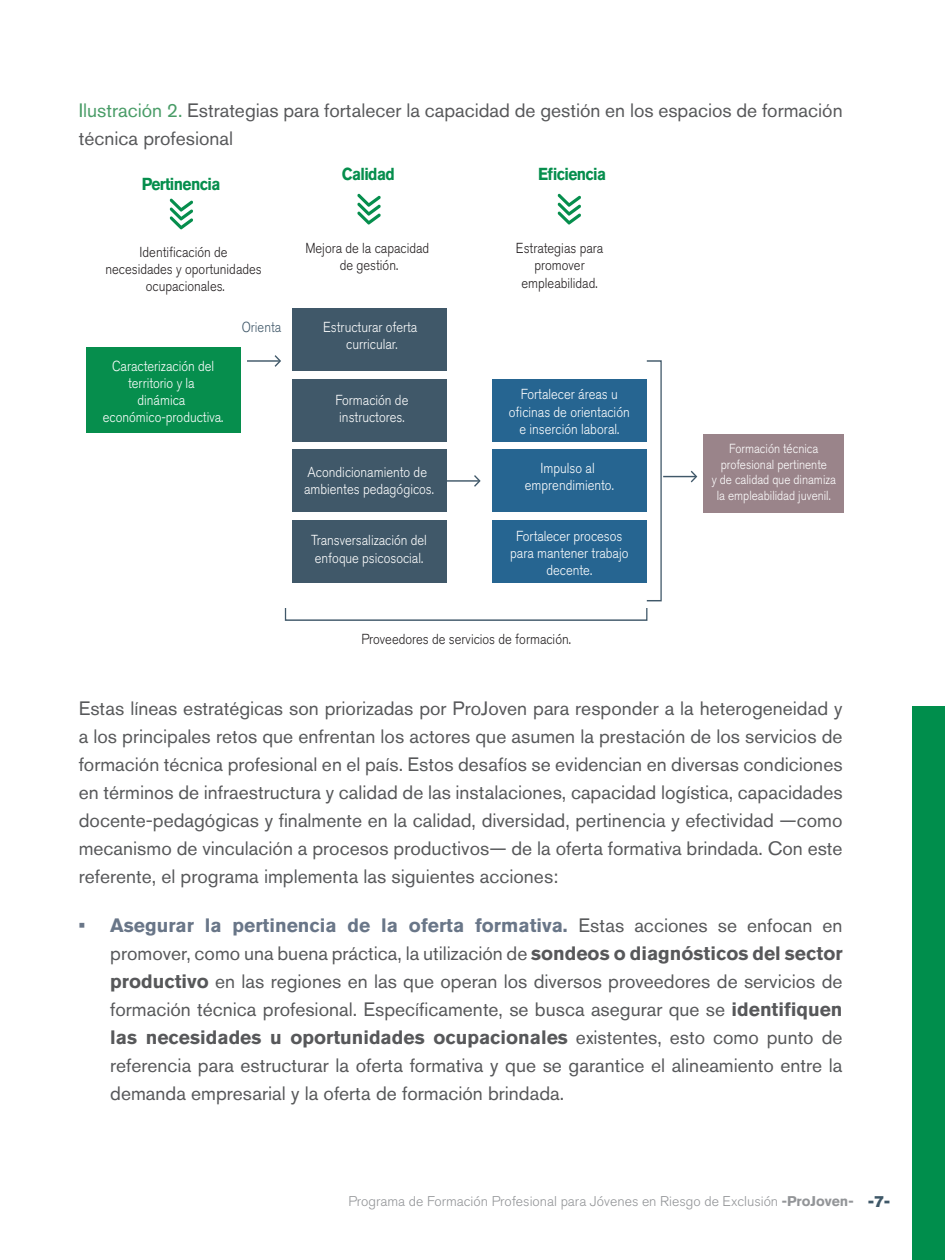
<style>
.page{position:relative;width:945px;height:1260px;background:#fff}
.page>*{position:absolute;margin:0;border:0;box-sizing:border-box;transform-origin:0 0}
.Cuerpo_de_texto{font:19.25px/28px "Akzidenz Grotesk BQ";color:#57585a;text-align:justify}
.t1{font:700 17.32px "Akzidenz Grotesk BQ";letter-spacing:-.04em;color:#068e4d;scale:.9 1}
.t2{font:300 14.35px/17.3px "Akzidenz Grotesk BQ";color:#fff;text-align:center;scale:.9 1}
.t3{font:300 14.35px/17.3px "Akzidenz Grotesk BQ";color:#231f20;text-align:center;scale:.9 1}
.t4{font:300 14.35px "Akzidenz Grotesk BQ";color:#405869;scale:.9 1}
.t5{font:300 14px "Akzidenz Grotesk BQ";color:#939598}
.t6{font:300 13.12px/15.6px "Akzidenz Grotesk BQ";color:#fff;text-align:center;scale:.9 1}
.s1{color:#499c67}
.s2{font-weight:700;color:#697688}
.s3{font-weight:700}
.s4{font-family:"Akzidenz Grotesk BQ Super";font-weight:400;font-size:15.75px;color:#3f5868}
</style>
<div class="page">
<div style="left:912px;top:707px;width:33px;height:553px;background:#008e4c"></div>
<div style="left:86px;top:347px;width:155px;height:86px;background:#068e4d"></div>
<div style="left:704px;top:434px;width:140px;height:78px;background:#9a848a"></div>
<div style="left:292px;top:379px;width:154px;height:63px;background:#405869"></div>
<div style="left:292px;top:308px;width:154px;height:63px;background:#405869"></div>
<div style="left:292px;top:449px;width:154px;height:63px;background:#405869"></div>
<div style="left:492px;top:379px;width:155px;height:63px;background:#266591"></div>
<div style="left:492px;top:449px;width:155px;height:63px;background:#266591"></div>
<div style="left:492px;top:520px;width:155px;height:63px;background:#266591"></div>
<div style="left:292px;top:520px;width:154px;height:63px;background:#405869"></div>
<hr style="left:247px;top:360px;width:33px;height:2px;background:#405869">
<svg style="left:275px;top:355px;width:6px;height:12px"></svg>
<hr style="left:446px;top:480px;width:33px;height:2px;background:#405869">
<svg style="left:474px;top:475px;width:7px;height:12px"></svg>
<hr style="left:663px;top:476px;width:33px;height:1px;background:#405869">
<svg style="left:691px;top:471px;width:6px;height:11px"></svg>
<div style="left:646px;top:360px;width:16px;height:241px;border:1px solid #405869"></div>
<svg style="left:170px;top:198px;width:23px;height:31px"></svg>
<svg style="left:357px;top:194px;width:24px;height:31px"></svg>
<svg style="left:558px;top:194px;width:23px;height:31px"></svg>
<div style="left:285px;top:607px;width:363px;height:14px;border:1px solid #405869"></div>
<p class="Cuerpo_de_texto" style="left:79px;top:96px;width:765px"><span class="s1">Ilustración 2.</span> Estrategias para fortalecer la capacidad de gestión en los espacios de formación técnica profesional</p>
<p class="t1" style="left:142px;top:174px;width:89px">Pertinencia</p>
<p class="t3" style="left:105px;top:243px;width:175px">Identificación de necesidades y oportunidades ocupacionales.</p>
<p class="t1" style="left:342px;top:164px;width:60px">Calidad</p>
<p class="t1" style="left:538px;top:164px;width:77px">Eficiencia</p>
<p class="t3" style="left:305px;top:240px;width:139px">Mejora de la capacidad de gestión.</p>
<p class="t3" style="left:516px;top:240px;width:99px">Estrategias para promover empleabilidad.</p>
<p class="t2" style="left:103px;top:357px;width:135px">Caracterización del territorio y la<br>dinámica económico-productiva.</p>
<p class="t4" style="left:242px;top:319px;width:45px">Orienta</p>
<p class="t2" style="left:323px;top:318px;width:106px">Estructurar oferta curricular.</p>
<p class="t2" style="left:335px;top:392px;width:83px;text-align:left">Formación de instructores.</p>
<p class="t2" style="left:304px;top:463px;width:146px;text-align:left">Acondicionamiento de ambientes pedagógicos.</p>
<p class="t2" style="left:311px;top:532px;width:130px;text-align:left">Transversalización del enfoque psicosocial.</p>
<p class="t2" style="left:509px;top:386px;width:136px">Fortalecer áreas u oficinas de orientación e inserción laboral.</p>
<p class="t2" style="left:525px;top:460px;width:100px">Impulso al emprendimiento.</p>
<p class="t2" style="left:510px;top:527px;width:133px">Fortalecer procesos para mantener trabajo decente.</p>
<p class="t3" style="left:361px;top:631px;width:234px">Proveedores de servicios de formación.</p>
<p class="t6" style="left:712px;top:441px;width:140px">Formación técnica profesional pertinente<br>y de calidad que dinamiza la empleabilidad juvenil.</p>
<p class="Cuerpo_de_texto" style="left:79px;top:694px;width:765px">Estas líneas estratégicas son priorizadas por ProJoven para responder a la heterogeneidad y a los principales retos que enfrentan los actores que asumen la prestación de los servicios de formación técnica profesional en el país. Estos desafíos se evidencian en diversas condiciones en términos de infraestructura y calidad de las instalaciones, capacidad logística, capacidades docente-pedagógicas y finalmente en la calidad, diversidad, pertinencia y efectividad —como mecanismo de vinculación a procesos productivos— de la oferta formativa brindada. Con este referente, el programa implementa las siguientes acciones:</p>
<p class="Cuerpo_de_texto" style="left:110px;top:911px;width:734px;text-indent:-32px"><span class="s2">• Asegurar la pertinencia de la oferta formativa.</span> Estas acciones se enfocan en promover, como una buena práctica, la utilización de <span class="s3">sondeos o diagnósticos del sector productivo</span> en las regiones en las que operan los diversos proveedores de servicios de formación técnica profesional. Específicamente, se busca asegurar que se <span class="s3">identifiquen las necesidades u oportunidades ocupacionales</span> existentes, esto como punto de referencia para estructurar la oferta formativa y que se garantice el alineamiento entre la demanda empresarial y la oferta de formación brindada.</p>
<p class="t5" style="left:348px;top:1193px;width:543px">Programa de Formación Profesional para Jóvenes en Riesgo de Exclusión <span class="s3">-ProJoven-</span> <span class="s4">-7-</span></p>
</div>
